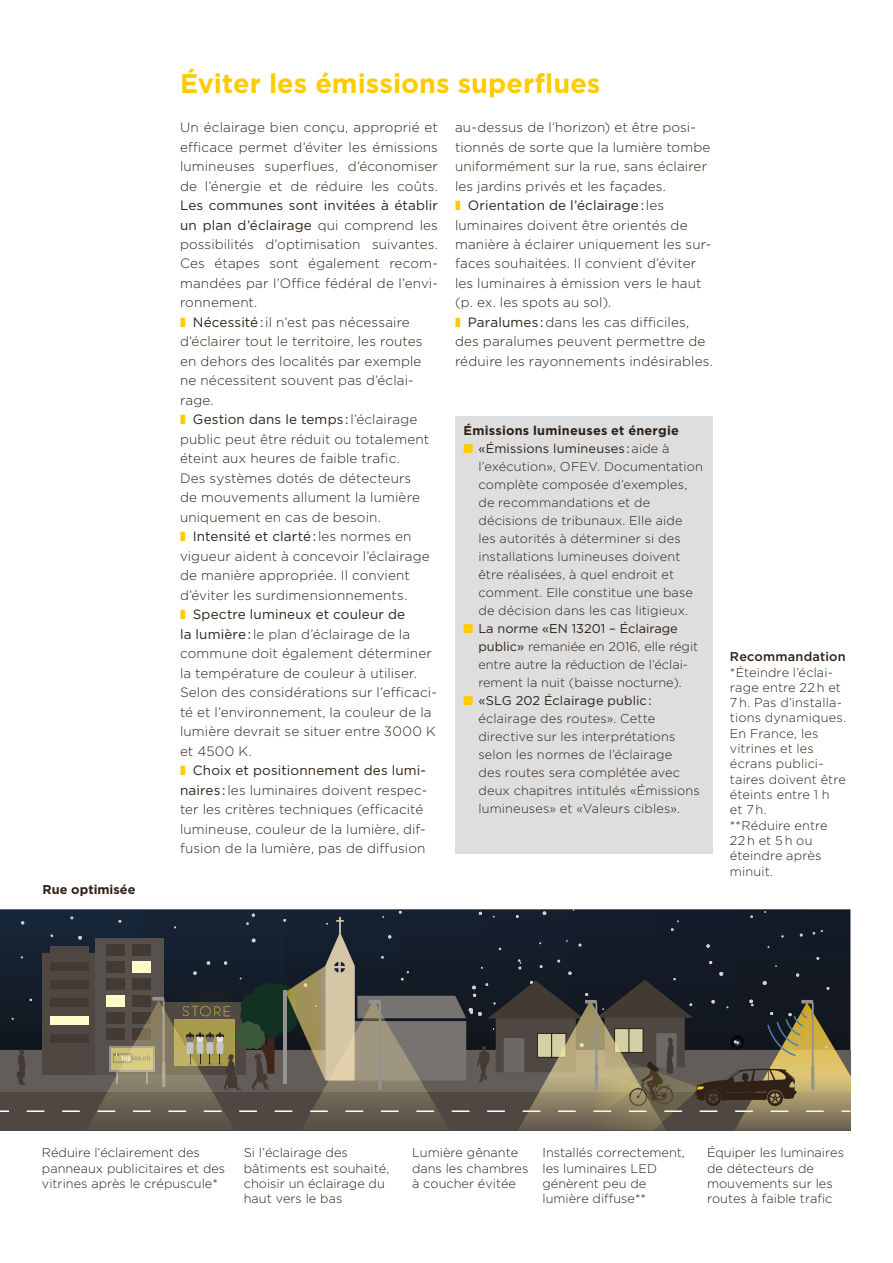
<style>
.page{position:relative;width:893px;height:1263px;background:#fff}
.page>*{position:absolute;margin:0;border:0;box-sizing:border-box;transform-origin:0 0}
.t1{font:700 27px "Gotham";color:#ffcb04}
.t2{font:300 13.5px/19.5px "Gotham";letter-spacing:.01em;color:#2f2116}
.t3{font:13.5px "Gotham";letter-spacing:.01em;color:#2f2116}
.t4{font:300 12.75px/15.3px "Gotham";letter-spacing:.005em;color:#2f2116}
.t5{font:12.75px "Gotham";letter-spacing:.01em;color:#2f2116}
.t6{font:500 12.75px "Gotham";letter-spacing:.015em;color:#2f2116}
.t7{font:700 12.75px "Gotham";color:#2f2116}
.s1{font-weight:300}
.s2{font-weight:400}
.s3{font-weight:700}
</style>
<div class="page">
<svg style="left:734px;top:1002px;width:116px;height:129px;background:#6e664c"></svg>
<svg style="left:0;top:909px;width:833px;height:221px;background:#4c4b46"></svg>
<div style="left:455px;top:416px;width:258px;height:438px;background:#dedede"></div>
<p class="t7" style="left:43px;top:881px;width:95px">Rue optimisée</p>
<h1 class="t1" style="left:180px;top:66px;width:422px">Éviter les émissions superflues</h1>
<p class="t2" style="left:455px;top:117px;width:243px">au-dessus de l’horizon) et être posi-</p>
<p class="t2" style="left:455px;top:137px;width:257px">tionnés de sorte que la lumière tombe</p>
<p class="t2" style="left:455px;top:156px;width:254px">uniformément sur la rue, sans éclairer</p>
<p class="t2" style="left:455px;top:176px;width:213px">les jardins privés et les façades.</p>
<p class="t3" style="left:468px;top:197px;width:198px">Orientation de l’éclairage : <span class="s1">les</span></p>
<p class="t2" style="left:455px;top:215px;width:234px">luminaires doivent être orientés de</p>
<p class="t2" style="left:455px;top:234px;width:258px">manière à éclairer uniquement les sur-</p>
<p class="t2" style="left:455px;top:254px;width:243px">faces souhaitées. Il convient d’éviter</p>
<p class="t2" style="left:455px;top:273px;width:248px">les luminaires à émission vers le haut</p>
<p class="t2" style="left:455px;top:293px;width:158px">(p. ex. les spots au sol).</p>
<p class="t2" style="left:468px;top:312px;width:223px"><span class="s2">Paralumes :</span> dans les cas difficiles,</p>
<p class="t2" style="left:455px;top:332px;width:252px">des paralumes peuvent permettre de</p>
<p class="t2" style="left:455px;top:351px;width:259px">réduire les rayonnements indésirables.</p>
<p class="t2" style="left:180px;top:117px;width:259px;text-align:justify">Un éclairage bien conçu, approprié et efficace permet d’éviter les émissions lumineuses superflues, d’économiser de l’énergie et de réduire les coûts.</p>
<p class="t3" style="left:180px;top:197px;width:259px">Les communes sont invitées à établir</p>
<p class="t3" style="left:180px;top:216px;width:259px">un plan d’éclairage <span class="s1">qui comprend les</span></p>
<p class="t2" style="left:180px;top:234px;width:259px">possibilités d’optimisation suivantes.</p>
<p class="t2" style="left:180px;top:254px;width:259px">Ces étapes sont également recom-</p>
<p class="t2" style="left:180px;top:273px;width:259px">mandées par l’Office fédéral de l’envi-</p>
<p class="t2" style="left:180px;top:293px;width:79px">ronnement.</p>
<p class="t2" style="left:193px;top:312px;width:219px"><span class="s2">Nécessité :</span> il n’est pas nécessaire</p>
<p class="t2" style="left:180px;top:332px;width:244px">d’éclairer tout le territoire, les routes</p>
<p class="t2" style="left:180px;top:351px;width:243px">en dehors des localités par exemple</p>
<p class="t2" style="left:180px;top:371px;width:235px">ne nécessitent souvent pas d’éclai-</p>
<p class="t2" style="left:180px;top:390px;width:35px">rage.</p>
<p class="t3" style="left:193px;top:411px;width:226px">Gestion dans le temps : <span class="s1">l’éclairage</span></p>
<p class="t2" style="left:180px;top:429px;width:251px">public peut être réduit ou totalement</p>
<p class="t2" style="left:180px;top:449px;width:221px">éteint aux heures de faible trafic.</p>
<p class="t2" style="left:180px;top:468px;width:233px">Des systèmes dotés de détecteurs</p>
<p class="t2" style="left:180px;top:487px;width:241px">de mouvements allument la lumière</p>
<p class="t2" style="left:180px;top:507px;width:202px">uniquement en cas de besoin.</p>
<p class="t3" style="left:193px;top:528px;width:220px">Intensité et clarté : <span class="s1">les normes en</span></p>
<p class="t2" style="left:180px;top:546px;width:251px">vigueur aident à concevoir l’éclairage</p>
<p class="t2" style="left:180px;top:565px;width:231px">de manière appropriée. Il convient</p>
<p class="t2" style="left:180px;top:585px;width:229px">d’éviter les surdimensionnements.</p>
<p class="t2" style="left:180px;top:604px;width:258px;text-indent:13px"><span class="s2">Spectre lumineux et couleur de<br>la lumière :</span> le plan d’éclairage de la commune doit également déterminer la température de couleur à utiliser.<br>Selon des considérations sur l’efficaci&shy;té et l’environnement, la couleur de la lumière devrait se situer entre 3000 K et 4500 K.</p>
<p class="t2" style="left:180px;top:760px;width:249px;text-indent:13px"><span class="s2">Choix et positionnement des lumi&shy;naires :</span> les luminaires doivent respec&shy;ter les critères techniques (efficacité lumineuse, couleur de la lumière, dif&shy;fusion de la lumière, pas de diffusion</p>
<p class="t4" style="left:478px;top:421px;width:226px;line-height:18px;text-indent:-15px"><span class="s3">Émissions lumineuses et énergie </span><span class="s2">«Émissions lumineuses :</span> aide à l’exécution», OFEV. Documentation complète composée d’exemples, de recommandations et de décisions de tribunaux. Elle aide<br>les autorités à déterminer si des installations lumineuses doivent être réalisées, à quel endroit et comment. Elle constitue une base de décision dans les cas litigieux.</p>
<p class="t4" style="left:478px;top:619px;width:221px;line-height:18px"><span class="s2">La norme «EN 13201 – Éclairage public»</span> remaniée en 2016, elle régit entre autre la réduction de l’éclai&shy;rement la nuit (baisse nocturne).</p>
<p class="t5" style="left:478px;top:692px;width:175px">«SLG 202 Éclairage public :</p>
<p class="t4" style="left:478px;top:709px;width:223px;line-height:18px">éclairage des routes». Cette directive sur les interprétations selon les normes de l’éclairage<br>des routes sera complétée avec deux chapitres intitulés «Émissions lumineuses» et «Valeurs cibles».</p>
<p class="t6" style="left:730px;top:648px;width:117px">Recommandation</p>
<p class="t4" style="left:730px;top:664px;width:118px">*Éteindre l’éclai&shy;rage entre 22 h et<br>7 h. Pas d’installa&shy;tions dynamiques.<br>En France, les vitrines et les écrans publici&shy;taires doivent être éteints entre 1 h<br>et 7 h.<br>**Réduire entre<br>22 h et 5 h ou éteindre après minuit.</p>
<p class="t4" style="left:42px;top:1145px;width:185px">Réduire l’éclairement des panneaux publicitaires et des vitrines après le crépuscule*</p>
<p class="t4" style="left:707px;top:1145px;width:138px">Équiper les luminaires de détecteurs de mouvements sur les routes à faible trafic</p>
<p class="t4" style="left:244px;top:1145px;width:147px">Si l’éclairage des bâtiments est souhaité, choisir un éclairage du haut vers le bas</p>
<p class="t4" style="left:542px;top:1145px;width:144px">Installés correctement, les luminaires LED génèrent peu de lumière di-use**</p>
<p class="t4" style="left:412px;top:1145px;width:118px">Lumière gênante dans les chambres à coucher évitée</p>
</div>
